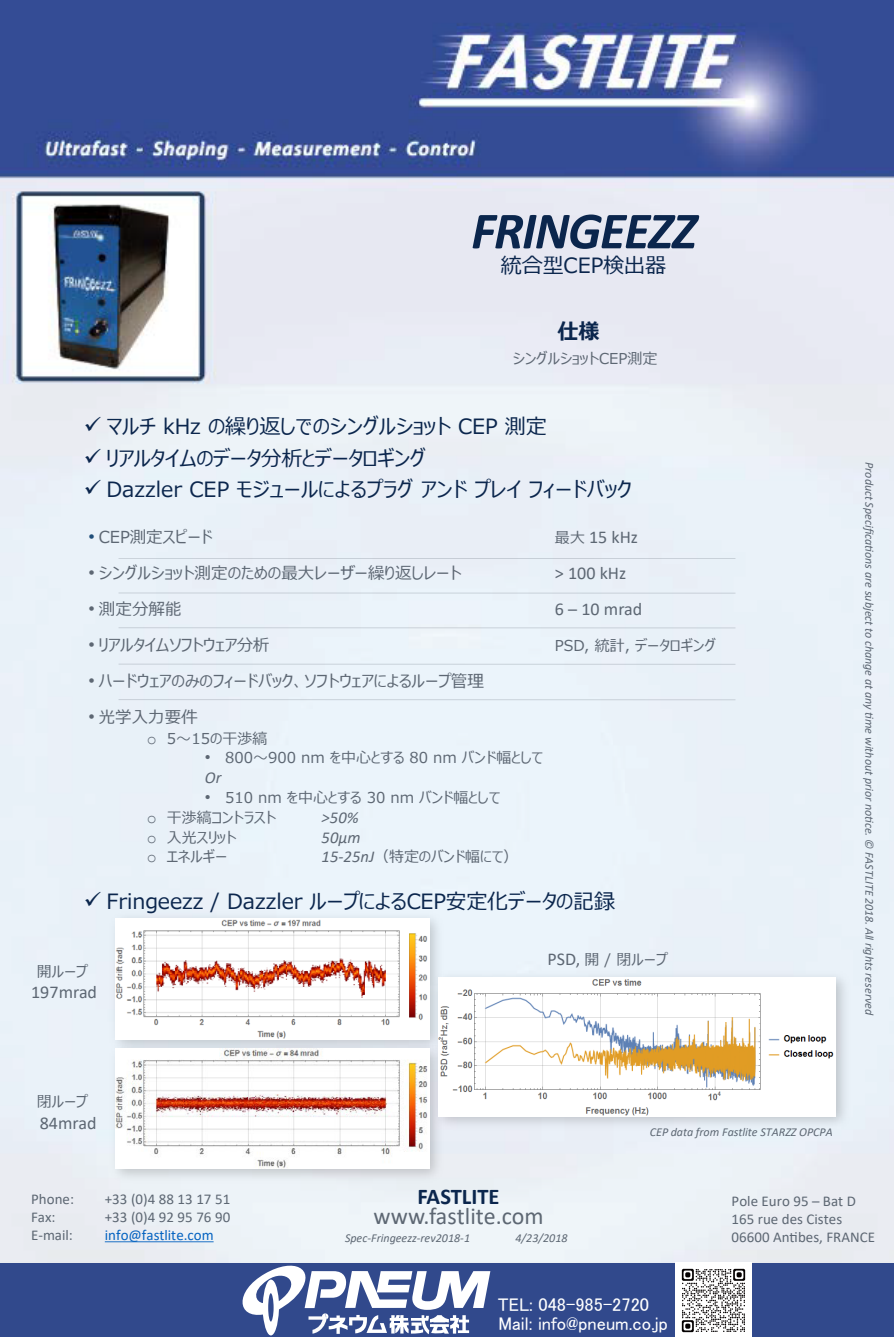
<style>
.page{position:relative;width:894px;height:1337px;background:#fff}
.page>*{position:absolute;margin:0;border:0;box-sizing:border-box;transform-origin:0 0}
.t1{font:italic 700 52.5px "Calibri";letter-spacing:-.025em;color:#0b264d}
.t2{font:24px "Calibri";letter-spacing:.005em;color:#5d6773}
.t3{font:700 22.5px "Calibri";color:#0b264d}
.t4{font:21px "Meiryo UI";color:#0b264d}
.t5{font:21px "Meiryo UI";letter-spacing:-.02em;color:#0b264d}
.t6{font:700 21px "Meiryo UI";color:#0b264d}
.t7{font:18.45px/19px "MS UI Gothic";color:#fff}
.t8{font:18px "Calibri";color:#5d6773}
.t9{font:16.5px "Meiryo UI";letter-spacing:-.005em;color:#5d6773}
.t10{font:italic 16.5px "Calibri";letter-spacing:.005em;color:#5d6773}
.t11{font:15px/19.8px "Meiryo UI";color:#5d6773}
.t12{font:15px/18px "Calibri";color:#5d6773}
.t13{font:15px "Calibri";color:#0563c1}
.t14{font:italic 12px "Calibri";letter-spacing:-.005em;color:#5d6773}
.s1{font-family:"Arial";font-size:18px;color:#1f4e79}
.s2{font-family:"Meiryo UI";font-size:15px}
.s3{font-family:"Arial";font-size:18px}
.s4{font-family:"Courier New";font-size:16.5px}
.s5{font-family:"Arial";font-size:16.5px}
.s6{font-family:"Calibri";font-style:italic;font-size:16.5px}
.s7{font-family:"Calibri";font-size:18px}
</style>
<div class="page">
<img style="left:0;top:0;width:893px;height:1263px">
<hr style="left:118px;top:558px;width:617px;height:1px;background:#5d6773">
<hr style="left:118px;top:592px;width:617px;height:1px;background:#5d6773">
<hr style="left:118px;top:627px;width:617px;height:1px;background:#5d6773">
<hr style="left:118px;top:663px;width:617px;height:1px;background:#5d6773">
<hr style="left:118px;top:699px;width:617px;height:1px;background:#5d6773">
<svg style="left:105px;top:1240px;width:108px;height:1px"></svg>
<div style="left:103px;top:906px;width:344px;height:129px;background:#e8f1f8"></div>
<img style="left:115px;top:918px;width:314px;height:117px">
<img style="left:103px;top:1035px;width:344px;height:152px">
<img style="left:115px;top:1047px;width:314px;height:121px">
<img style="left:426px;top:965px;width:428px;height:169px">
<img style="left:438px;top:977px;width:397px;height:138px">
<div style="left:0;top:1263px;width:893px;height:73px;background:#31498c"></div>
<svg style="left:234px;top:1256px;width:256px;height:79px"></svg>
<img style="left:675px;top:1261px;width:76px;height:75px">
<h1 class="t1" style="left:471px;top:194px;width:227px">FRINGEEZZ</h1>
<h3 class="t4" style="left:500px;top:250px;width:167px">統合型CEP検出器</h3>
<h3 class="t6" style="left:557px;top:317px;width:43px">仕様</h3>
<p class="t11" style="left:512px;top:349px;width:146px">シングルショットCEP測定</p>
<h3 class="t4" style="left:84px;top:411px;width:464px">✓ マルチ kHz の繰り返しでのシングルショット CEP 測定</h3>
<h3 class="t5" style="left:84px;top:443px;width:344px">✓ リアルタイムのデータ分析とデータロギング</h3>
<h3 class="t4" style="left:84px;top:475px;width:549px">✓ Dazzler CEP モジュールによるプラグ アンド プレイ フィードバック</h3>
<h3 class="t9" style="left:88px;top:525px;width:126px"><span class="s1">•</span> CEP測定スピード</h3>
<h3 class="t8" style="left:555px;top:524px;width:84px"><span class="s2">最大</span> 15 kHz</h3>
<h3 class="t9" style="left:88px;top:561px;width:374px"><span class="s3">•</span> シングルショット測定のための最大レーザー繰り返しレート</h3>
<h3 class="t8" style="left:555px;top:560px;width:73px">&gt; 100 kHz</h3>
<h3 class="t9" style="left:88px;top:597px;width:95px"><span class="s3">•</span> 測定分解能</h3>
<h3 class="t8" style="left:555px;top:596px;width:89px">6 – 10 mrad</h3>
<h3 class="t9" style="left:88px;top:633px;width:182px"><span class="s3">•</span> リアルタイムソフトウェア分析</h3>
<p class="t11" style="left:555px;top:636px;width:162px">PSD, 統計, データロギング</p>
<h3 class="t9" style="left:88px;top:669px;width:397px"><span class="s3">•</span> ハードウェアのみのフィードバック、ソフトウェアによるループ管理</h3>
<h3 class="t9" style="left:88px;top:705px;width:111px"><span class="s3">•</span> 光学入力要件</h3>
<p class="t11" style="left:147px;top:729px;width:122px"><span class="s4">o</span> 5～15の干渉縞</p>
<p class="t11" style="left:205px;top:748px;width:340px"><span class="s5">•</span> 800～900 nm を中心とする 80 nm バンド幅として</p>
<h3 class="t10" style="left:205px;top:766px;width:18px">Or</h3>
<p class="t11" style="left:147px;top:788px;width:355px;text-indent:58px"><span class="s5">•</span> 510 nm を中心とする 30 nm バンド幅として<span class="s4">o</span> 干渉縞コントラスト</p>
<h3 class="t10" style="left:321px;top:805px;width:39px">&gt;50%</h3>
<p class="t11" style="left:147px;top:828px;width:91px"><span class="s4">o</span> 入光スリット</p>
<h3 class="t10" style="left:321px;top:825px;width:41px">50µm</h3>
<p class="t11" style="left:147px;top:847px;width:82px"><span class="s4">o</span> エネルギー</p>
<p class="t11" style="left:321px;top:847px;width:198px"><span class="s6">15-25nJ</span>（特定のバンド幅にて）</p>
<h3 class="t4" style="left:84px;top:886px;width:532px">✓ Fringeezz / Dazzler ループによるCEP安定化データの記録</h3>
<p class="t11" style="left:27px;top:961px;width:62px">　開ループ</p>
<h3 class="t8" style="left:31px;top:979px;width:67px">197mrad</h3>
<p class="t11" style="left:547px;top:950px;width:121px"><span class="s7">PSD,</span> 開 / 閉ループ</p>
<p class="t14" style="left:877px;top:462px;width:554px;rotate:90deg">Product Specifications are subject to change at any time without prior notice. © FASTLITE 2018. All rights reserved</p>
<p class="t11" style="left:27px;top:1092px;width:62px">　閉ループ</p>
<h3 class="t8" style="left:40px;top:1110px;width:58px">84mrad</h3>
<p class="t14" style="left:649px;top:1123px;width:184px">CEP data from Fastlite STARZZ OPCPA</p>
<p class="t12" style="left:31px;top:1189px;width:44px">Phone:</p>
<p class="t12" style="left:105px;top:1189px;width:127px">+33 (0)4 88 13 17 51</p>
<p class="t12" style="left:31px;top:1207px;width:26px">Fax:</p>
<p class="t12" style="left:105px;top:1207px;width:127px">+33 (0)4 92 95 76 90</p>
<p class="t12" style="left:31px;top:1225px;width:43px">E-mail:</p>
<p class="t13" style="left:105px;top:1223px;width:110px">info@fastlite.com</p>
<h3 class="t3" style="left:417px;top:1179px;width:83px">FASTLITE</h3>
<h2 class="t2" style="left:373px;top:1199px;width:171px">www.fastlite.com</h2>
<p class="t14" style="left:345px;top:1228px;width:127px">Spec-Fringeezz-rev2018-1</p>
<p class="t14" style="left:515px;top:1228px;width:53px">4/23/2018</p>
<h3 class="t7" style="left:498px;top:1293px;width:172px">TEL: 048-985-2720<br>Mail: info@pneum.co.jp</h3>
<p class="t12" style="left:731px;top:1191px;width:145px">Pole Euro 95 – Bat D<br>165 rue des Cistes<br>06600 Antibes, FRANCE</p>
</div>
